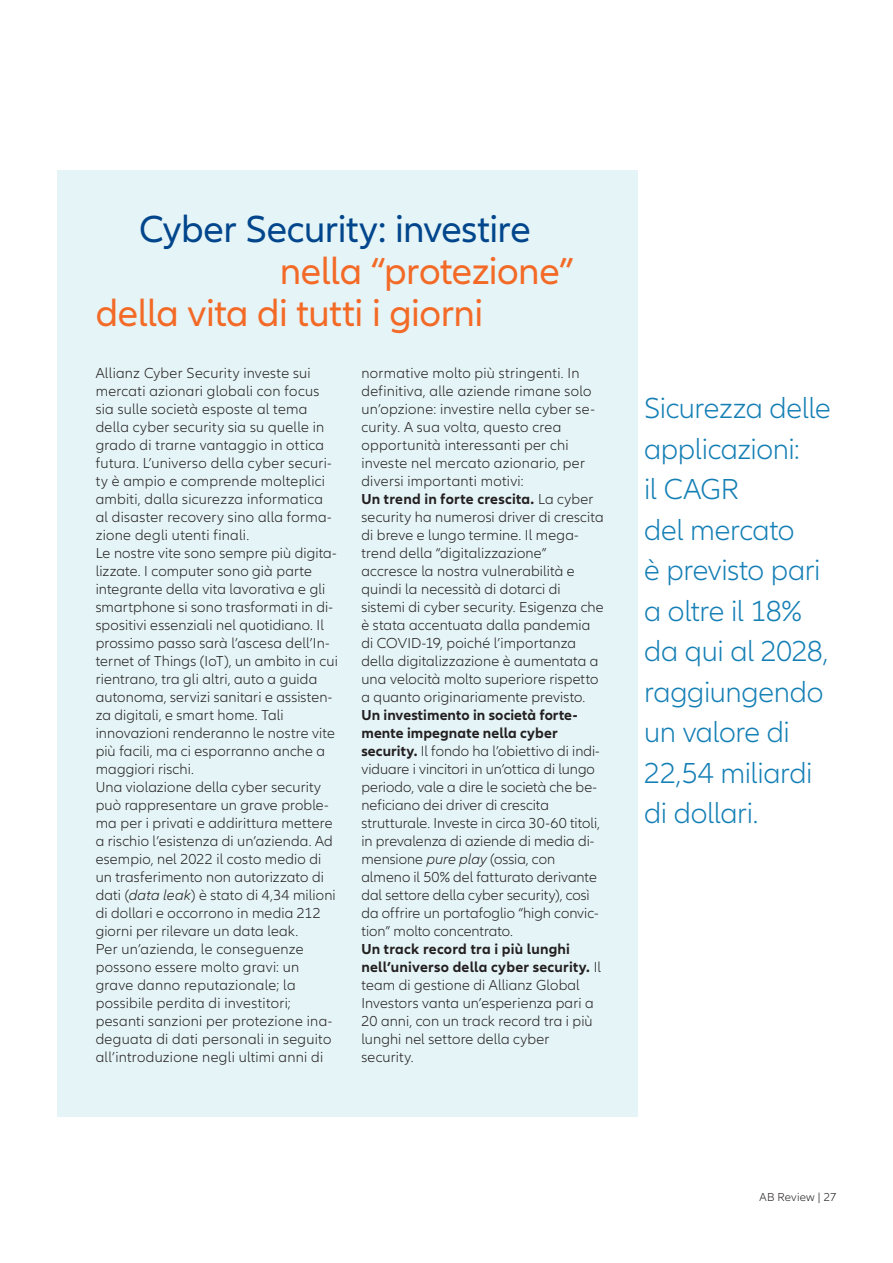
<style>
.page{position:relative;width:893px;height:1263px;background:#fff}
.page>*{position:absolute;margin:0;border:0;box-sizing:border-box;transform-origin:0 0}
.t1{font:39px "Allianz Neo";letter-spacing:-.015em;color:#f36a27}
.t2{font:39px "Allianz Neo";letter-spacing:-.01em;color:#01468c}
.testo{font:300 30px/40.5px "Allianz Neo";letter-spacing:-.015em;color:#147fb5}
.testo-2{font:300 15px/18px "Allianz Neo";letter-spacing:.01em;color:#231f20}
.t3{font:300 12px "Allianz Neo";letter-spacing:.015em;color:#231f20}
.s1{font-style:italic}
.s2{font-weight:700}
</style>
<div class="page">
<div style="left:57px;top:170px;width:581px;height:946px;background:#e5f4f6"></div>
<p class="t2" style="left:139px;top:207px;width:393px">Cyber Security: investire</p>
<p class="t1" style="left:280px;top:249px;width:296px">nella “protezione”</p>
<p class="t1" style="left:96px;top:291px;width:389px">della vita di tutti i giorni</p>
<p class="testo-2" style="left:96px;top:364px;width:238px">Allianz Cyber Security investe sui mercati azionari globali con focus sia sulle società esposte al tema della cyber security sia su quelle in grado di trarne vantaggio in ottica futura. L’universo della cyber securi&shy;ty è ampio e comprende molteplici ambiti, dalla sicurezza informatica al disaster recovery sino alla forma&shy;zione degli utenti finali.</p>
<p class="testo-2" style="left:96px;top:544px;width:244px">Le nostre vite sono sempre più digita&shy;lizzate. I computer sono già parte integrante della vita lavorativa e gli smartphone si sono trasformati in di&shy;spositivi essenziali nel quotidiano. Il prossimo passo sarà l’ascesa dell’In&shy;ternet of Things (IoT), un ambito in cui rientrano, tra gli altri, auto a guida autonoma, servizi sanitari e assisten&shy;za digitali, e smart home. Tali innovazioni renderanno le nostre vite più facili, ma ci esporranno anche a maggiori rischi.</p>
<p class="testo-2" style="left:96px;top:778px;width:242px">Una violazione della cyber security può rappresentare un grave proble&shy;ma per i privati e addirittura mettere a rischio l’esistenza di un’azienda. Ad esempio, nel 2022 il costo medio di un trasferimento non autorizzato di dati (<span class="s1">data leak</span>) è stato di 4,34 milioni di dollari e occorrono in media 212 giorni per rilevare un data leak.</p>
<p class="testo-2" style="left:96px;top:940px;width:209px">Per un’azienda, le conseguenze possono essere molto gravi: un grave danno reputazionale; la</p>
<p class="testo-2" style="left:96px;top:994px;width:238px">possibile perdita di investitori; pesanti sanzioni per protezione ina&shy;deguata di dati personali in seguito all’introduzione negli ultimi anni di</p>
<p class="testo-2" style="left:361px;top:364px;width:235px">normative molto più stringenti. In definitiva, alle aziende rimane solo un’opzione: investire nella cyber se&shy;curity. A sua volta, questo crea opportunità interessanti per chi investe nel mercato azionario, per diversi importanti motivi:</p>
<p class="testo-2" style="left:361px;top:490px;width:244px"><span class="s2">Un trend in forte crescita.</span> La cyber security ha numerosi driver di crescita di breve e lungo termine. Il mega&shy;trend della “digitalizzazione” accresce la nostra vulnerabilità e quindi la necessità di dotarci di sistemi di cyber security. Esigenza che è stata accentuata dalla pandemia di COVID-19, poiché l’importanza della digitalizzazione è aumentata a una velocità molto superiore rispetto a quanto originariamente previsto.</p>
<p class="testo-2" style="left:361px;top:706px;width:240px"><span class="s2">Un investimento in società forte&shy;mente impegnate nella cyber security.</span> Il fondo ha l’obiettivo di indi&shy;viduare i vincitori in un’ottica di lungo periodo, vale a dire le società che be&shy;neficiano dei driver di crescita strutturale. Investe in circa 30-60 titoli, in prevalenza di aziende di media di&shy;mensione <span class="s1">pure play</span> (ossia, con almeno il 50% del fatturato derivante dal settore della cyber security), così da offrire un portafoglio “high convic&shy;tion” molto concentrato.</p>
<p class="testo-2" style="left:361px;top:940px;width:241px"><span class="s2">Un track record tra i più lunghi nell’universo della cyber security.</span> Il team di gestione di Allianz Global<br>Investors vanta un’esperienza pari a<br>20 anni, con un track record tra i più lunghi nel settore della cyber security.</p>
<p class="testo" style="left:644px;top:389px;width:188px">Sicurezza delle applicazioni:</p>
<p class="testo" style="left:644px;top:470px;width:97px">il CAGR</p>
<p class="testo" style="left:644px;top:510px;width:152px">del mercato</p>
<p class="testo" style="left:644px;top:551px;width:186px">è previsto pari a oltre il 18% da qui al 2028, raggiungendo un valore di<br>22,54 miliardi di dollari.</p>
<p class="t3" style="left:759px;top:1190px;width:79px">AB Review | 27</p>
</div>
